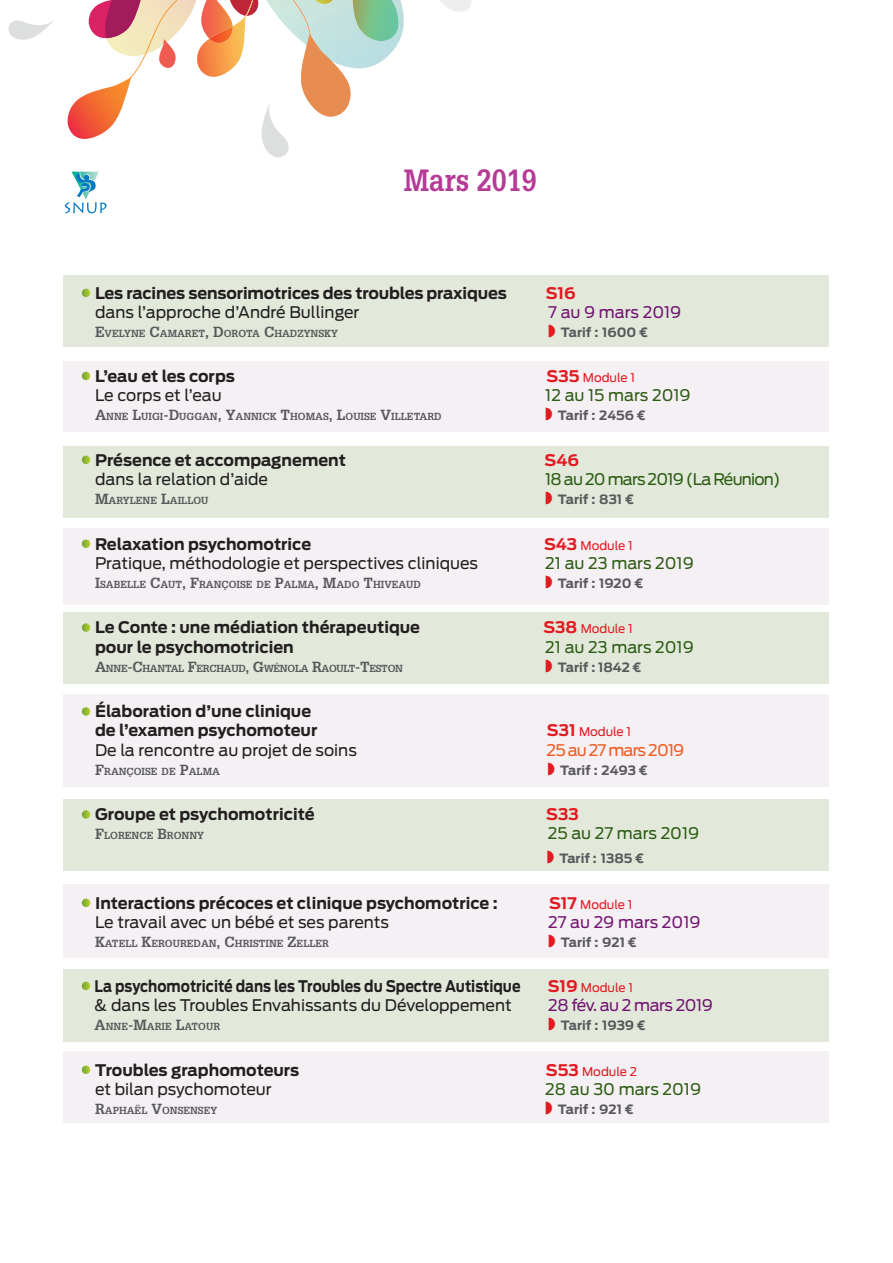
<style>
.page{position:relative;width:893px;height:1263px;background:#fff}
.page>*{position:absolute;margin:0;border:0;box-sizing:border-box;transform-origin:0 0}
.t1{font:700 30px "Glypha LT Std";color:#b53b96;scale:.9 1}
.t2{font:700 15.9px/19px "Antenna";color:#231f20}
.t3{font:15.9px "Antenna";color:#231f20}
.t4{font:15.9px "Antenna";letter-spacing:-.005em;color:#2d5c14}
.t5{font:700 15.9px "Antenna";color:#231f20;scale:.87 1}
.t6{font:15.9px "Antenna";letter-spacing:-.005em;color:#731372}
.t7{font:15.9px "Antenna";letter-spacing:-.05em;color:#2d5c14}
.t8{font:15.9px "Antenna";letter-spacing:-.035em;color:#731372}
.t9{font:15.9px "Antenna";letter-spacing:-.05em;color:#f25b21}
.t10{font:700 15.9px "Antenna";color:#e21a21}
.t11{font:700 12.75px "Antenna";color:#57585a}
.t12{font:12px "Antenna";color:#e21a21}
.t13{font:700 10.05px "Glypha LT Std";color:#57585a}
.t14{font:700 10.05px "Glypha LT Std";letter-spacing:-.03em;color:#57585a}
.s1{font-size:14.4px}
.s2{font-weight:700;font-size:15.9px}
</style>
<div class="page">
<div style="left:64px;top:275px;width:765px;height:72px;background:#e2e9db"></div>
<div style="left:64px;top:446px;width:765px;height:71px;background:#e2e9db"></div>
<div style="left:64px;top:612px;width:765px;height:72px;background:#e2e9db"></div>
<div style="left:64px;top:799px;width:765px;height:72px;background:#e2e9db"></div>
<div style="left:64px;top:969px;width:765px;height:73px;background:#e2e9db"></div>
<div style="left:64px;top:361px;width:765px;height:71px;background:#f5f0f4"></div>
<div style="left:64px;top:694px;width:765px;height:93px;background:#f5f0f4"></div>
<div style="left:64px;top:884px;width:765px;height:74px;background:#f5f0f4"></div>
<div style="left:64px;top:1051px;width:765px;height:72px;background:#f5f0f4"></div>
<div style="left:64px;top:528px;width:765px;height:77px;background:#f5f0f4"></div>
<svg style="left:65px;top:171px;width:42px;height:42px"></svg>
<svg style="left:82px;top:289px;width:8px;height:8px"></svg>
<svg style="left:82px;top:372px;width:8px;height:8px"></svg>
<svg style="left:82px;top:456px;width:8px;height:8px"></svg>
<svg style="left:82px;top:539px;width:8px;height:9px"></svg>
<svg style="left:82px;top:623px;width:8px;height:9px"></svg>
<svg style="left:82px;top:707px;width:8px;height:9px"></svg>
<svg style="left:82px;top:810px;width:8px;height:9px"></svg>
<svg style="left:82px;top:899px;width:8px;height:8px"></svg>
<svg style="left:82px;top:982px;width:8px;height:8px"></svg>
<svg style="left:82px;top:1065px;width:8px;height:9px"></svg>
<img style="left:351px;top:0;width:53px;height:68px">
<svg style="left:440px;top:0;width:31px;height:12px"></svg>
<svg style="left:8px;top:20px;width:45px;height:20px"></svg>
<img style="left:353px;top:0;width:47px;height:41px">
<img style="left:67px;top:93px;width:21px;height:46px">
<svg style="left:88px;top:0;width:263px;height:158px"></svg>
<h1 class="t1" style="left:404px;top:162px;width:149px">Mars 2019</h1>
<p class="t2" style="left:95px;top:283px;width:413px">Les racines sensorimotrices des troubles praxiques</p>
<p class="t10" style="left:546px;top:283px;width:32px">S16</p>
<p class="t3" style="left:95px;top:303px;width:266px">dans l’approche d’André Bullinger</p>
<p class="t6" style="left:548px;top:303px;width:135px">7 au 9 mars 2019</p>
<p class="t13" style="left:95px;top:327px;width:244px"><span class="s1">E</span>VELYNE <span class="s1">C</span>AMARET<span class="s1">, D</span>OROTA <span class="s1">C</span>HADZYNSKY</p>
<p class="t11" style="left:561px;top:325px;width:89px">Tarif : 1600 €</p>
<p class="t2" style="left:95px;top:367px;width:141px">L’eau et les corps</p>
<p class="t12" style="left:547px;top:370px;width:90px"><span class="s2">S35</span> Module 1</p>
<p class="t3" style="left:95px;top:386px;width:128px">Le corps et l’eau</p>
<p class="t4" style="left:545px;top:386px;width:147px">12 au 15 mars 2019</p>
<p class="t13" style="left:95px;top:410px;width:347px"><span class="s1">A</span>NNE <span class="s1">L</span>UIGI<span class="s1">-D</span>UGGAN<span class="s1">, Y</span>ANNICK <span class="s1">T</span>HOMAS<span class="s1">, L</span>OUISE <span class="s1">V</span>ILLETARD</p>
<p class="t11" style="left:558px;top:408px;width:90px">Tarif : 2456 €</p>
<p class="t2" style="left:95px;top:450px;width:252px">Présence et accompagnement</p>
<p class="t10" style="left:545px;top:450px;width:36px">S46</p>
<p class="t3" style="left:95px;top:469px;width:175px">dans la relation d’aide</p>
<p class="t7" style="left:545px;top:469px;width:237px">18 au 20 mars 2019 (La Réunion)</p>
<p class="t13" style="left:95px;top:494px;width:115px"><span class="s1">M</span>ARYLENE <span class="s1">L</span>AILLOU</p>
<p class="t11" style="left:558px;top:492px;width:78px">Tarif : 831 €</p>
<p class="t2" style="left:95px;top:534px;width:218px">Relaxation psychomotrice</p>
<p class="t12" style="left:544px;top:538px;width:90px"><span class="s2">S43</span> Module 1</p>
<p class="t3" style="left:95px;top:553px;width:384px">Pratique, méthodologie et perspectives cliniques</p>
<p class="t4" style="left:545px;top:553px;width:150px">21 au 23 mars 2019</p>
<p class="t13" style="left:95px;top:578px;width:327px"><span class="s1">I</span>SABELLE <span class="s1">C</span>AUT<span class="s1">, F</span>RANÇOISE DE <span class="s1">P</span>ALMA<span class="s1">, M</span>ADO <span class="s1">T</span>HIVEAUD</p>
<p class="t11" style="left:558px;top:575px;width:87px">Tarif : 1920 €</p>
<p class="t2" style="left:95px;top:618px;width:327px">Le Conte : une médiation thérapeutique</p>
<p class="t12" style="left:543px;top:622px;width:91px"><span class="s2">S38</span> Module 1</p>
<p class="t2" style="left:95px;top:637px;width:200px">pour le psychomotricien</p>
<p class="t4" style="left:545px;top:637px;width:150px">21 au 23 mars 2019</p>
<p class="t14" style="left:95px;top:662px;width:309px"><span class="s1">A</span>NNE<span class="s1">-C</span>HANTAL <span class="s1">F</span>ERCHAUD<span class="s1">, G</span>WÉNOLA <span class="s1">R</span>AOULT<span class="s1">-T</span>ESTON</p>
<p class="t11" style="left:558px;top:659px;width:85px">Tarif : 1842 €</p>
<p class="t2" style="left:95px;top:702px;width:224px">Élaboration d’une clinique de l’examen psychomoteur</p>
<p class="t12" style="left:547px;top:725px;width:86px"><span class="s2">S31</span> Module 1</p>
<p class="t3" style="left:95px;top:740px;width:263px">De la rencontre au projet de soins</p>
<p class="t9" style="left:546px;top:740px;width:139px">25 au 27 mars 2019</p>
<p class="t13" style="left:95px;top:765px;width:126px"><span class="s1">F</span>RANÇOISE DE <span class="s1">P</span>ALMA</p>
<p class="t11" style="left:560px;top:762px;width:89px">Tarif : 2493 €</p>
<p class="t2" style="left:95px;top:805px;width:221px">Groupe et psychomotricité</p>
<p class="t10" style="left:546px;top:805px;width:34px">S33</p>
<p class="t13" style="left:95px;top:829px;width:110px"><span class="s1">F</span>LORENCE <span class="s1">B</span>RONNY</p>
<p class="t4" style="left:548px;top:824px;width:153px">25 au 27 mars 2019</p>
<p class="t11" style="left:559px;top:851px;width:86px">Tarif : 1385 €</p>
<p class="t2" style="left:95px;top:893px;width:404px">Interactions précoces et clinique psychomotrice :</p>
<p class="t12" style="left:549px;top:897px;width:85px"><span class="s2">S17</span> Module 1</p>
<p class="t3" style="left:95px;top:912px;width:295px">Le travail avec un bébé et ses parents</p>
<p class="t6" style="left:548px;top:912px;width:154px">27 au 29 mars 2019</p>
<p class="t13" style="left:95px;top:937px;width:236px"><span class="s1">K</span>ATELL <span class="s1">K</span>EROUREDAN<span class="s1">, C</span>HRISTINE <span class="s1">Z</span>ELLER</p>
<p class="t11" style="left:561px;top:935px;width:78px">Tarif : 921 €</p>
<p class="t5" style="left:95px;top:976px;width:491px">La psychomotricité dans les Troubles du Spectre Autistique</p>
<p class="t12" style="left:548px;top:980px;width:87px"><span class="s2">S19</span> Module 1</p>
<p class="t3" style="left:95px;top:995px;width:419px">&amp; dans les Troubles Envahissants du Développement</p>
<p class="t8" style="left:548px;top:995px;width:166px">28 fév. au 2 mars 2019</p>
<p class="t13" style="left:95px;top:1020px;width:127px"><span class="s1">A</span>NNE<span class="s1">-M</span>ARIE <span class="s1">L</span>ATOUR</p>
<p class="t11" style="left:561px;top:1018px;width:87px">Tarif : 1939 €</p>
<p class="t2" style="left:95px;top:1060px;width:206px">Troubles graphomoteurs</p>
<p class="t12" style="left:546px;top:1064px;width:93px"><span class="s2">S53</span> Module 2</p>
<p class="t3" style="left:95px;top:1079px;width:178px">et bilan psychomoteur</p>
<p class="t4" style="left:545px;top:1079px;width:157px">28 au 30 mars 2019</p>
<p class="t13" style="left:95px;top:1104px;width:124px"><span class="s1">R</span>APHAËL <span class="s1">V</span>ONSENSEY</p>
<p class="t11" style="left:558px;top:1101px;width:78px">Tarif : 921 €</p>
</div>
